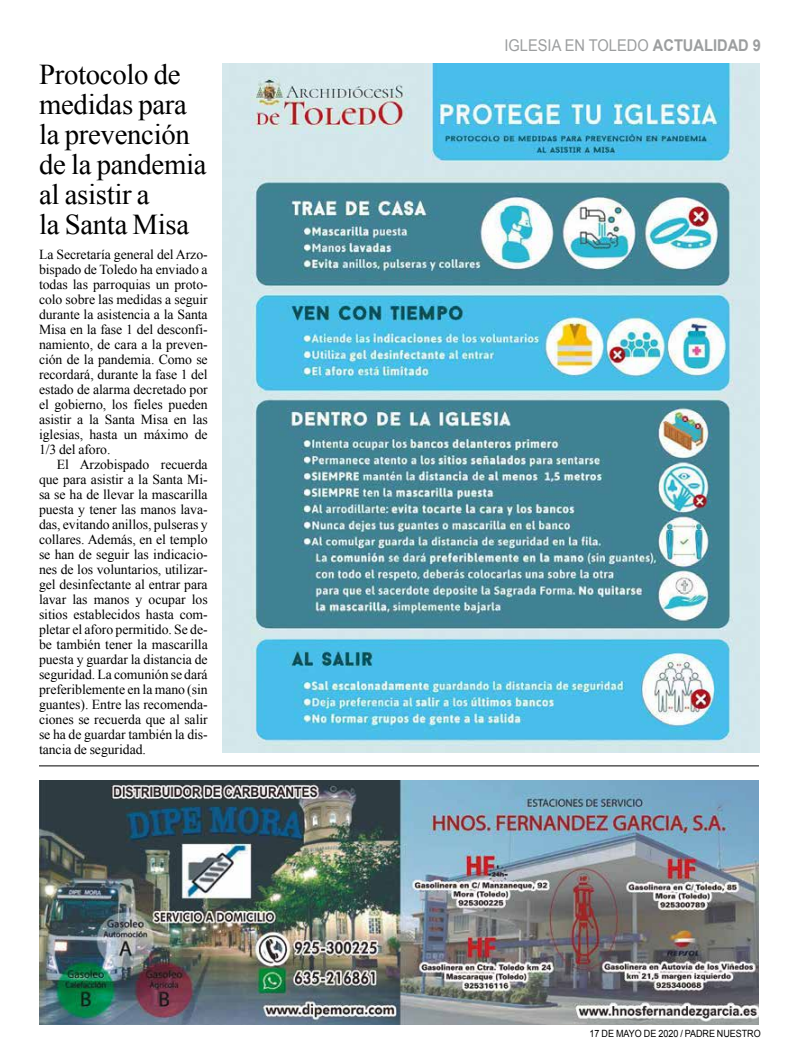
<style>
.page{position:relative;width:798px;height:1063px;background:#fff}
.page>*{position:absolute;margin:0;border:0;box-sizing:border-box;transform-origin:0 0}
.t1{font:28.75px/30px "Times New Roman";letter-spacing:-.01em;color:#000}
.t2{font:16.25px "Arial";color:#9c9e9f;scale:.9 1}
.t3{font:13.75px/15px "Times New Roman";letter-spacing:-.005em;color:#000;text-align:justify}
.t4{font:10px "Arial";letter-spacing:-.005em;color:#000;scale:.9 1}
.s1{font-weight:700}
</style>
<div class="page">
<img style="left:39px;top:780px;width:719px;height:244px">
<hr style="left:39px;top:766px;width:719px;height:1px;background:#000">
<img style="left:222px;top:64px;width:537px;height:688px">
<h1 class="t1" style="left:39px;top:59px;width:169px">Protocolo de medidas para la prevención de la pandemia al asistir a<br>la Santa Misa</h1>
<p class="t3" style="left:39px;top:246px;width:170px">La Secretaría general del Arzo&shy;bispado de Toledo ha enviado a todas las parroquias un proto&shy;colo sobre las medidas a seguir durante la asistencia a la Santa Misa en la fase 1 del desconfi&shy;namiento, de cara a la preven&shy;ción de la pandemia. Como se recordará, durante la fase 1 del estado de alarma decretado por el gobierno, los fieles pueden asistir a la Santa Misa en las iglesias, hasta un máximo de 1/3 del aforo.</p>
<p class="t3" style="left:39px;top:456px;width:170px;text-indent:18px">El Arzobispado recuerda que para asistir a la Santa Mi&shy;sa se ha de llevar la mascarilla puesta y tener las manos lava&shy;das, evitando anillos, pulseras y collares. Además, en el templo se han de seguir las indicacio&shy;nes de los voluntarios, utilizar&shy;gel desinfectante al entrar para lavar las manos y ocupar los sitios establecidos hasta com&shy;pletar el aforo permitido. Se de&shy;be también tener la mascarilla puesta y guardar la distancia de seguridad. La comunión se dará preferiblemente en la mano (sin guantes). Entre las recomenda&shy;ciones se recuerda que al salir se ha de guardar también la dis&shy;tancia de seguridad.</p>
<p class="t2" style="left:504px;top:34px;width:286px">IGLESIA EN TOLEDO <span class="s1">ACTUALIDAD 9</span></p>
<p class="t4" style="left:589px;top:1027px;width:192px">17 DE MAYO DE 2020 / PADRE NUESTRO</p>
</div>
